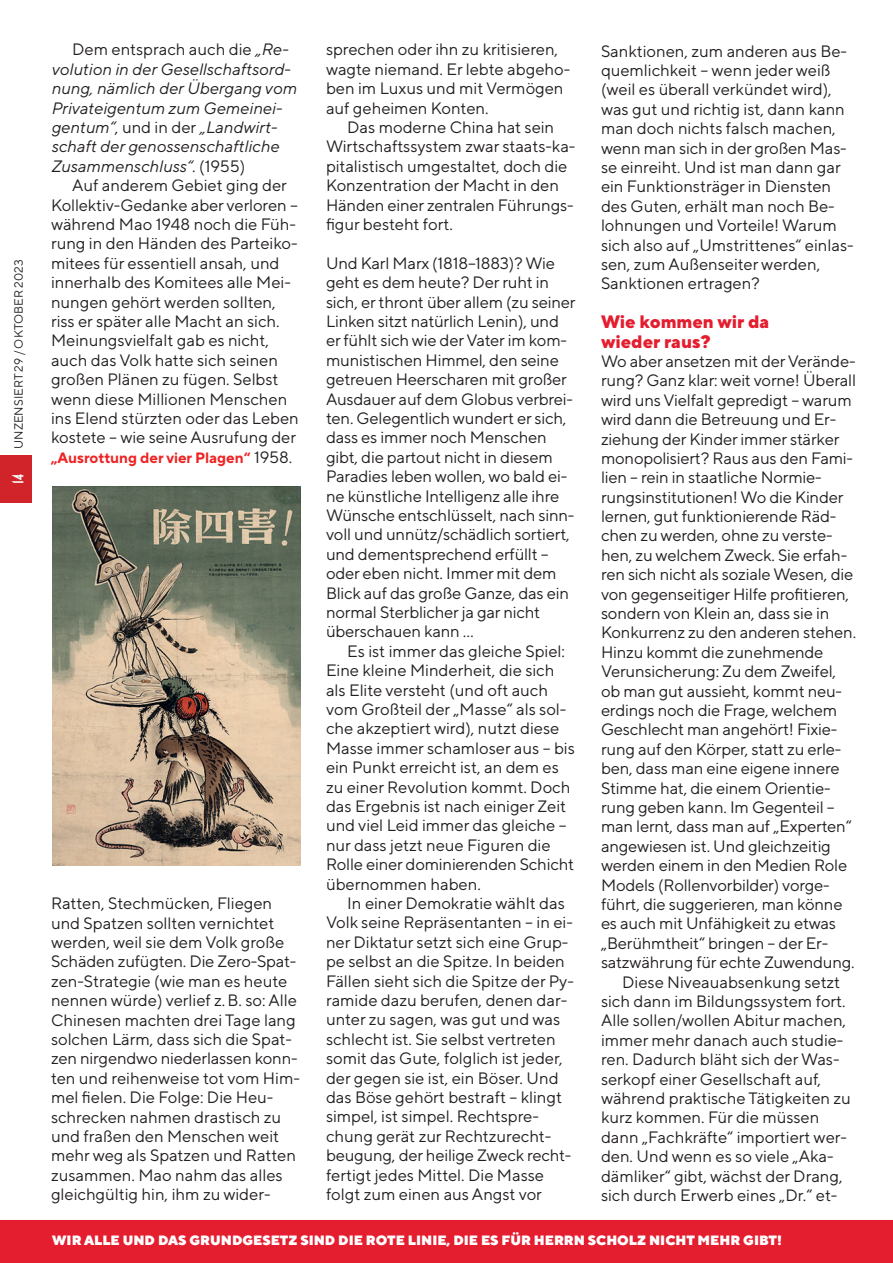
<style>
.page{position:relative;width:893px;height:1263px;background:#fff}
.page>*{position:absolute;margin:0;border:0;box-sizing:border-box;transform-origin:0 0}
.Ü2{font:800 18px/19.4px "TT Norms Pro";color:#e41d2f}
.GSmE{font:16.5px/19.4px "TT Norms Pro";color:#231f20}
.GSoE{font:16.5px/19.4px "TT Norms Pro";letter-spacing:-.01em;color:#231f20}
.GSmE-2{font:italic 16.5px/19.4px "TT Norms Pro";color:#231f20}
.t1{font:16.5px "Montebello Sans";color:#fff}
.GSmE-3{font:700 15px "TT Norms Pro";color:#ee2223}
.t2{font:900 13.5px "TT Norms Pro";color:#fff}
.t3{font:12px "TT Norms Pro";color:#231f20}
.s1{font-style:normal}
.s2{font-weight:400;font-size:16.5px;color:#231f20}
</style>
<div class="page">
<div style="left:0;top:455px;width:32px;height:47px;background:#d1232a"></div>
<div style="left:0;top:1220px;width:893px;height:43px;background:#e41d2f"></div>
<img style="left:52px;top:487px;width:248px;height:379px">
<p class="t3" style="left:10px;top:449px;width:191px;rotate:-90deg">UNZENSIERT 29 / OKTOBER 2023</p>
<p class="t1" style="left:7px;top:484px;width:12px;rotate:-90deg">14</p>
<p class="GSmE-2" style="left:51px;top:39px;width:247px;text-indent:21px"><span class="s1">Dem entsprach auch die</span> „Re&shy;volution in der Gesellschaftsord&shy;nung, nämlich der Übergang vom<br>Privateigentum zum Gemeinei&shy;gentum“<span class="s1">, und in der</span> „Landwirt&shy;schaft der genossenschaftliche<br>Zusammenschluss“<span class="s1">. (1955)</span></p>
<p class="GSmE" style="left:51px;top:175px;width:249px;text-indent:21px">Auf anderem Gebiet ging der<br>Kollektiv-Gedanke aber verloren – während Mao 1948 noch die Füh&shy;rung in den Händen des Parteiko&shy;mitees für essentiell ansah, und innerhalb des Komitees alle Mei&shy;nungen gehört werden sollten, riss er später alle Macht an sich.<br>Meinungsvielfalt gab es nicht, auch das Volk hatte sich seinen großen Plänen zu fügen. Selbst wenn diese Millionen Menschen ins Elend stürzten oder das Leben kostete – wie seine Ausrufung der</p>
<p class="GSmE-3" style="left:51px;top:446px;width:243px">„Ausrottung der vier Plagen“ <span class="s2">1958.</span></p>
<p class="GSmE" style="left:51px;top:892px;width:250px">Ratten, Stechmücken, Fliegen und Spatzen sollten vernichtet werden, weil sie dem Volk große<br>Schäden zufügten. Die Zero--Spat&shy;zen-Strategie (wie man es heute nennen würde) verlief z.B. so: Alle<br>Chinesen machten drei Tage lang solchen Lärm, dass sich die Spat&shy;zen nirgendwo niederlassen konn&shy;ten und reihenweise tot vom Him&shy;mel fielen. Die Folge: Die Heu&shy;schrecken nahmen drastisch zu und fraßen den Menschen weit mehr weg als Spatzen und Ratten zusammen. Mao nahm das alles gleichgültig hin, ihm zu wider-</p>
<p class="GSmE" style="left:326px;top:39px;width:246px">sprechen oder ihn zu kritisieren, wagte niemand. Er lebte abgeho&shy;ben im Luxus und mit Vermögen auf geheimen Konten.</p>
<p class="GSmE" style="left:326px;top:116px;width:251px;text-indent:21px">Das moderne China hat sein<br>Wirtschaftssystem zwar staats-ka&shy;pitalistisch umgestaltet, doch die<br>Konzentration der Macht in den<br>Händen einer zentralen Führungs&shy;figur besteht fort.</p>
<p class="GSoE" style="left:326px;top:252px;width:251px">Und Karl Marx (1818–1883)? Wie geht es dem heute? Der ruht in sich, er thront über allem (zu seiner<br>Linken sitzt natürlich Lenin), und er fühlt sich wie der Vater im kom&shy;munistischen Himmel, den seine getreuen Heerscharen mit großer<br>Ausdauer auf dem Globus verbrei&shy;ten. Gelegentlich wundert er sich, dass es immer noch Menschen gibt, die partout nicht in diesem<br>Paradies leben wollen, wo bald ei&shy;ne künstliche Intelligenz alle ihre<br>Wünsche entschlüsselt, nach sinn&shy;voll und unnütz/schädlich sortiert, und dementsprechend erfüllt – oder eben nicht. Immer mit dem<br>Blick auf das große Ganze, das ein normal Sterblicher ja gar nicht überschauen kann ...</p>
<p class="GSmE" style="left:326px;top:640px;width:250px;text-indent:21px">Es ist immer das gleiche Spiel:<br>Eine kleine Minderheit, die sich als Elite versteht (und oft auch vom Großteil der „Masse“ als sol&shy;che akzeptiert wird), nutzt diese<br>Masse immer schamloser aus – bis ein Punkt erreicht ist, an dem es zu einer Revolution kommt. Doch das Ergebnis ist nach einiger Zeit und viel Leid immer das gleiche – nur dass jetzt neue Figuren die<br>Rolle einer dominierenden Schicht übernommen haben.</p>
<p class="GSmE" style="left:326px;top:892px;width:249px;text-indent:21px">In einer Demokratie wählt das<br>Volk seine Repräsentanten – in ei&shy;ner Diktatur setzt sich eine Grup&shy;pe selbst an die Spitze. In beiden<br>Fällen sieht sich die Spitze der Py&shy;ramide dazu berufen, denen dar&shy;unter zu sagen, was gut und was schlecht ist. Sie selbst vertreten somit das Gute, folglich ist jeder, der gegen sie ist, ein Böser. Und das Böse gehört bestraft – klingt simpel, ist simpel. Rechtspre&shy;chung gerät zur Rechtzurecht&shy;beugung, der heilige Zweck recht&shy;fertigt jedes Mittel. Die Masse folgt zum einen aus Angst vor</p>
<p class="GSmE" style="left:601px;top:40px;width:254px">Sanktionen, zum anderen aus Be&shy;quemlichkeit – wenn jeder weiß (weil es überall verkündet wird), was gut und richtig ist, dann kann man doch nichts falsch machen, wenn man sich in der großen Mas&shy;se einreiht. Und ist man dann gar ein Funktionsträger in Diensten des Guten, erhält man noch Be&shy;lohnungen und Vorteile! Warum sich also auf „Umstrittenes“ einlas&shy;sen, zum Außenseiter werden,<br>Sanktionen ertragen?</p>
<p class="Ü2" style="left:601px;top:311px;width:170px">Wie kommen wir da wieder raus?</p>
<p class="GSoE" style="left:601px;top:350px;width:257px">Wo aber ansetzen mit der Verände&shy;rung? Ganz klar: weit vorne! Überall wird uns Vielfalt gepredigt – warum wird dann die Betreuung und Er&shy;ziehung der Kinder immer stärker monopolisiert? Raus aus den Fami&shy;lien – rein in staatliche Normie&shy;rungsinstitutionen! Wo die Kinder lernen, gut funktionierende Räd&shy;chen zu werden, ohne zu verste&shy;hen, zu welchem Zweck. Sie erfah&shy;ren sich nicht als soziale Wesen, die von gegenseitiger Hilfe profitieren, sondern von Klein an, dass sie in Konkurrenz zu den anderen stehen.<br>Hinzu kommt die zunehmende Verunsicherung: Zu dem Zweifel, ob man gut aussieht, kommt neu&shy;erdings noch die Frage, welchem Geschlecht man angehört! Fixie&shy;rung auf den Körper, statt zu erle&shy;ben, dass man eine eigene innere Stimme hat, die einem Orientie&shy;rung geben kann. Im Gegenteil – man lernt, dass man auf „Experten“ angewiesen ist. Und gleichzeitig werden einem in den Medien Role Models (Rollenvorbilder) vorge&shy;führt, die suggerieren, man könne es auch mit Unfähigkeit zu etwas „Berühmtheit“ bringen – der Er&shy;satzwährung für echte Zuwendung.</p>
<p class="GSmE" style="left:601px;top:971px;width:251px;text-indent:21px">Diese Niveauabsenkung setzt sich dann im Bildungssystem fort.<br>Alle sollen/wollen Abitur machen, immer mehr danach auch studie&shy;ren. Dadurch bläht sich der Was&shy;serkopf einer Gesellschaft auf, während praktische Tätigkeiten zu kurz kommen. Für die müssen dann „Fachkräfte“ importiert wer&shy;den. Und wenn es so viele „Aka&shy;dämliker“ gibt, wächst der Drang, sich durch Erwerb eines „Dr.“ et-</p>
<p class="t2" style="left:52px;top:1229px;width:731px">WIR ALLE UND DAS GRUNDGESETZ SIND DIE ROTE LINIE, DIE ES FÜR HERRN SCHOLZ NICHT MEHR GIBT!</p>
</div>
